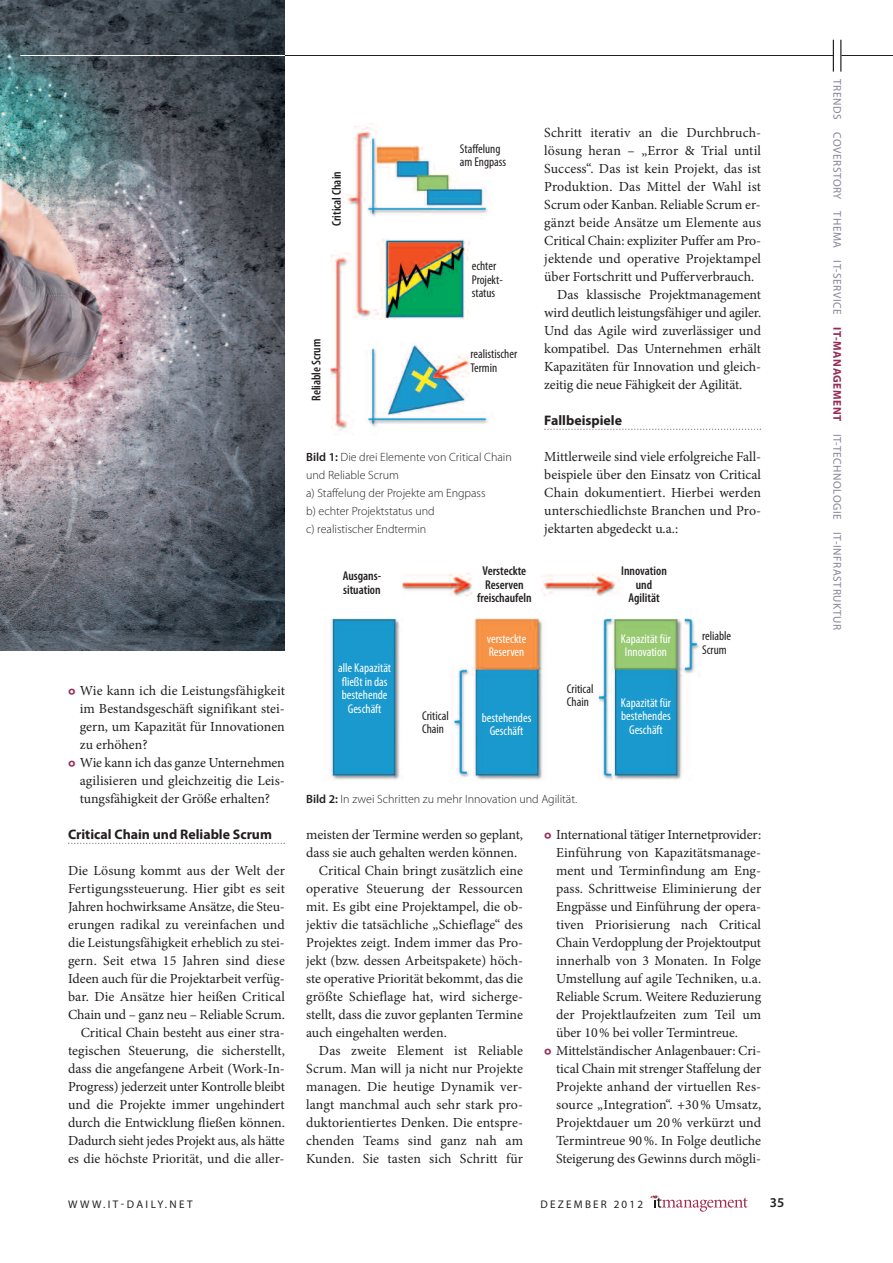
<style>
.page{position:relative;width:893px;height:1263px;background:#fff}
.page>*{position:absolute;margin:0;border:0;box-sizing:border-box;transform-origin:0 0}
.t1{font:13.8px/18px "Minion Pro";color:#231f20;text-align:right}
.t2{font:700 13.8px "Myriad Pro";color:#231f20}
.t3{font:13.8px "Minion Pro";letter-spacing:-.02em;color:#231f20}
.t4{font:600 13.5px "Myriad Pro";color:#231f20}
.t5{font:condensed 12.75px/13.5px "Myriad Pro";color:#fff;text-align:center}
.t6{font:condensed 12.75px/13.5px "Myriad Pro";color:#231f20}
.t7{font:600 condensed 12.75px/13.5px "Myriad Pro";color:#231f20;text-align:center}
.t8{font:300 12px/18px "Myriad Pro";color:#231f20}
.t9{font:11.25px "Myriad Pro";letter-spacing:.05em;color:#858499}
.t10{font:11.1px "Myriad Pro";letter-spacing:.22em;color:#231f20}
.t11{font:11.1px "Myriad Pro";letter-spacing:.2em;color:#231f20}
.s1{font-family:"Myriad Pro";font-weight:700;font-size:21px;color:#942c57}
.s2{font-weight:600}
.s3{font-weight:700;color:#942c57}
</style>
<div class="page">
<img style="left:0;top:0;width:285px;height:650px">
<hr style="left:285px;top:55px;width:548px;height:1px;background:#231f20">
<hr style="left:841px;top:55px;width:52px;height:1px;background:#231f20">
<hr style="left:833px;top:40px;width:1px;height:32px;background:#231f20">
<hr style="left:840px;top:40px;width:1px;height:32px;background:#231f20">
<hr style="left:20px;top:55px;width:265px;height:1px;background:#fff">
<svg style="left:650px;top:1195px;width:98px;height:17px"></svg>
<svg style="left:68px;top:843px;width:217px;height:1px"></svg>
<svg style="left:544px;top:429px;width:217px;height:1px"></svg>
<img style="left:330px;top:124px;width:159px;height:307px">
<img style="left:329px;top:573px;width:370px;height:207px">
<p class="t1" style="left:68px;top:683px;width:218px"><span class="s1">°</span> Wie kann ich die Leistungsfähigkeit</p>
<p class="t1" style="left:80px;top:701px;width:207px">im Bestandsgeschäft signifikant stei-</p>
<p class="t1" style="left:80px;top:719px;width:207px">gern, um Kapazität für Innovationen</p>
<p class="t1" style="left:80px;top:737px;width:69px">zu erhöhen?</p>
<p class="t1" style="left:68px;top:755px;width:218px"><span class="s1">°</span> Wie kann ich das ganze Unternehmen</p>
<p class="t1" style="left:80px;top:773px;width:206px">agilisieren und gleichzeitig die Leis-</p>
<p class="t1" style="left:80px;top:791px;width:192px">tungsfähigkeit der Größe erhalten?</p>
<p class="t2" style="left:68px;top:829px;width:205px">Critical Chain und Reliable Scrum</p>
<p class="t1" style="left:68px;top:863px;width:218px">Die Lösung kommt aus der Welt der Fertigungssteuerung. Hier gibt es seit Jahren hochwirksame Ansätze, die Steu&shy;erungen radikal zu vereinfachen und die Leistungsfähigkeit erheblich zu stei&shy;gern. Seit etwa 15 Jahren sind diese Ideen auch für die Projektarbeit verfüg&shy;bar. Die Ansätze hier heißen Critical Chain und – ganz neu – Reliable Scrum.<br>Critical Chain besteht aus einer stra&shy;tegischen Steuerung, die sicherstellt, dass die angefangene Arbeit (Work-In-Progress) jederzeit unter Kontrolle bleibt und die Projekte immer ungehindert durch die Entwicklung fließen können.<br>Dadurch sieht jedes Projekt aus, als hätte es die höchste Priorität, und die aller-</p>
<p class="t10" style="left:68px;top:1200px;width:126px">WWW.IT-DAILY.NET</p>
<p class="t7" style="left:331px;top:226px;width:56px;rotate:-90deg">Critical Chain</p>
<p class="t7" style="left:311px;top:401px;width:64px;rotate:-90deg">Reliable Scrum</p>
<p class="t6" style="left:460px;top:143px;width:48px">Staffelung am Engpass</p>
<p class="t6" style="left:472px;top:260px;width:33px">echter<br>Projekt&shy;status</p>
<p class="t6" style="left:470px;top:348px;width:48px">realistischer<br>Termin</p>
<p class="t8" style="left:306px;top:449px;width:207px"><span class="s2">Bild 1:</span> Die drei Elemente von Critical Chain und Reliable Scrum<br>a) Staffelung der Projekte am Engpass<br>b) echter Projektstatus und<br>c) realistischer Endtermin</p>
<p class="t1" style="left:544px;top:125px;width:218px">Schritt iterativ an die Durchbruch-</p>
<p class="t1" style="left:544px;top:143px;width:218px">lösung heran – „Error &amp; Trial until</p>
<p class="t1" style="left:544px;top:161px;width:218px">Success“. Das ist kein Projekt, das ist</p>
<p class="t1" style="left:544px;top:179px;width:218px">Produktion. Das Mittel der Wahl ist</p>
<p class="t1" style="left:544px;top:197px;width:218px">Scrum oder Kanban. Reliable Scrum er-</p>
<p class="t1" style="left:544px;top:215px;width:218px">gänzt beide Ansätze um Elemente aus</p>
<p class="t1" style="left:544px;top:233px;width:218px">Critical Chain: expliziter Puffer am Pro-</p>
<p class="t1" style="left:544px;top:251px;width:218px">jektende und operative Projektampel</p>
<p class="t1" style="left:544px;top:269px;width:212px">über Fortschritt und Pufferverbrauch.</p>
<p class="t1" style="left:557px;top:287px;width:206px">Das klassische Projektmanagement</p>
<p class="t1" style="left:544px;top:305px;width:218px">wird deutlich leistungsfähiger und agiler.</p>
<p class="t1" style="left:544px;top:323px;width:218px">Und das Agile wird zuverlässiger und</p>
<p class="t1" style="left:544px;top:341px;width:218px">kompatibel. Das Unternehmen erhält</p>
<p class="t1" style="left:544px;top:359px;width:218px">Kapazitäten für Innovation und gleich-</p>
<p class="t1" style="left:544px;top:377px;width:200px">zeitig die neue Fähigkeit der Agilität.</p>
<p class="t2" style="left:544px;top:415px;width:79px">Fallbeispiele</p>
<p class="t1" style="left:544px;top:449px;width:218px;text-align:justify">Mittlerweile sind viele erfolgreiche Fall&shy;beispiele über den Einsatz von Critical Chain dokumentiert. Hierbei werden unterschiedlichste Branchen und Pro&shy;jektarten abgedeckt u.a.:</p>
<p class="t7" style="left:343px;top:570px;width:40px;text-align:left">Ausgans&shy;situation</p>
<p class="t7" style="left:477px;top:565px;width:56px">Versteckte<br>Reserven freischaufeln</p>
<p class="t7" style="left:621px;top:565px;width:47px">Innovation und<br>Agilität</p>
<p class="t5" style="left:338px;top:662px;width:55px">alle Kapazität fließt in das bestehende<br>Geschäft</p>
<p class="t6" style="left:422px;top:710px;width:28px">Critical<br>Chain</p>
<p class="t5" style="left:487px;top:633px;width:41px;text-align:left">versteckte<br>Reserven</p>
<p class="t5" style="left:621px;top:633px;width:52px">Kapazität für<br>Innovation</p>
<p class="t5" style="left:482px;top:712px;width:51px">bestehendes<br>Geschäft</p>
<p class="t6" style="left:567px;top:683px;width:28px">Critical<br>Chain</p>
<p class="t5" style="left:621px;top:697px;width:52px">Kapazität für bestehendes<br>Geschäft</p>
<p class="t8" style="left:306px;top:791px;width:273px"><span class="s2">Bild 2:</span> In zwei Schritten zu mehr Innovation und Agilität.</p>
<p class="t6" style="left:702px;top:630px;width:31px">reliable<br>Scrum</p>
<p class="t1" style="left:306px;top:827px;width:218px">meisten der Termine werden so geplant,</p>
<p class="t1" style="left:306px;top:845px;width:213px">dass sie auch gehalten werden können.</p>
<p class="t1" style="left:319px;top:863px;width:206px">Critical Chain bringt zusätzlich eine</p>
<p class="t1" style="left:306px;top:881px;width:218px">operative Steuerung der Ressourcen</p>
<p class="t1" style="left:306px;top:899px;width:218px">mit. Es gibt eine Projektampel, die ob-</p>
<p class="t1" style="left:306px;top:917px;width:218px">jektiv die tatsächliche „Schieflage“ des</p>
<p class="t1" style="left:306px;top:935px;width:218px">Projektes zeigt. Indem immer das Pro-</p>
<p class="t1" style="left:306px;top:953px;width:218px">jekt (bzw. dessen Arbeitspakete) höch-</p>
<p class="t1" style="left:306px;top:971px;width:218px">ste operative Priorität bekommt, das die</p>
<p class="t1" style="left:306px;top:989px;width:218px">größte Schieflage hat, wird sicherge-</p>
<p class="t1" style="left:306px;top:1007px;width:218px">stellt, dass die zuvor geplanten Termine</p>
<p class="t1" style="left:306px;top:1025px;width:142px">auch eingehalten werden.</p>
<p class="t1" style="left:319px;top:1043px;width:206px">Das zweite Element ist Reliable</p>
<p class="t1" style="left:306px;top:1061px;width:218px">Scrum. Man will ja nicht nur Projekte</p>
<p class="t1" style="left:306px;top:1079px;width:218px">managen. Die heutige Dynamik ver-</p>
<p class="t1" style="left:306px;top:1097px;width:218px">langt manchmal auch sehr stark pro-</p>
<p class="t1" style="left:306px;top:1115px;width:218px">duktorientiertes Denken. Die entspre-</p>
<p class="t1" style="left:306px;top:1133px;width:218px">chenden Teams sind ganz nah am</p>
<p class="t1" style="left:306px;top:1151px;width:218px">Kunden. Sie tasten sich Schritt für</p>
<p class="t1" style="left:544px;top:827px;width:218px"><span class="s1">°</span> International tätiger Internetprovider:</p>
<p class="t1" style="left:556px;top:845px;width:206px">Einführung von Kapazitätsmanage-</p>
<p class="t1" style="left:556px;top:863px;width:206px">ment und Terminfindung am Eng-</p>
<p class="t1" style="left:556px;top:881px;width:207px">pass. Schrittweise Eliminierung der</p>
<p class="t1" style="left:556px;top:899px;width:206px">Engpässe und Einführung der opera-</p>
<p class="t1" style="left:556px;top:917px;width:207px">tiven Priorisierung nach Critical</p>
<p class="t3" style="left:556px;top:937px;width:207px">Chain Verdopplung der Projektoutput</p>
<p class="t1" style="left:556px;top:953px;width:207px">innerhalb von 3 Monaten. In Folge</p>
<p class="t1" style="left:556px;top:971px;width:207px">Umstellung auf agile Techniken, u.a.</p>
<p class="t1" style="left:556px;top:989px;width:207px">Reliable Scrum. Weitere Reduzierung</p>
<p class="t1" style="left:556px;top:1007px;width:207px">der Projektlaufzeiten zum Teil um</p>
<p class="t1" style="left:556px;top:1025px;width:183px">über 10% bei voller Termintreue.</p>
<p class="t1" style="left:544px;top:1043px;width:218px"><span class="s1">°</span> Mittelständischer Anlagenbauer: Cri-</p>
<p class="t1" style="left:556px;top:1061px;width:207px">tical Chain mit strenger Staffelung der</p>
<p class="t1" style="left:556px;top:1079px;width:207px">Projekte anhand der virtuellen Res-</p>
<p class="t1" style="left:556px;top:1097px;width:207px">source „Integration“. +30% Umsatz,</p>
<p class="t1" style="left:556px;top:1115px;width:207px">Projektdauer um 20% verkürzt und</p>
<p class="t1" style="left:556px;top:1133px;width:207px">Termintreue 90%. In Folge deutliche</p>
<p class="t1" style="left:556px;top:1151px;width:207px">Steigerung des Gewinns durch mögli-</p>
<p class="t11" style="left:540px;top:1200px;width:104px">DEZEMBER 2012</p>
<p class="t4" style="left:770px;top:1198px;width:16px">35</p>
<p class="t9" style="left:842px;top:79px;width:552px;rotate:90deg">TRENDS COVERSTORY THEMA IT-SERVICE <span class="s3">IT-MANAGEMENT</span> IT-TECHNOLOGIE IT-INFRASTRUKTUR</p>
</div>
